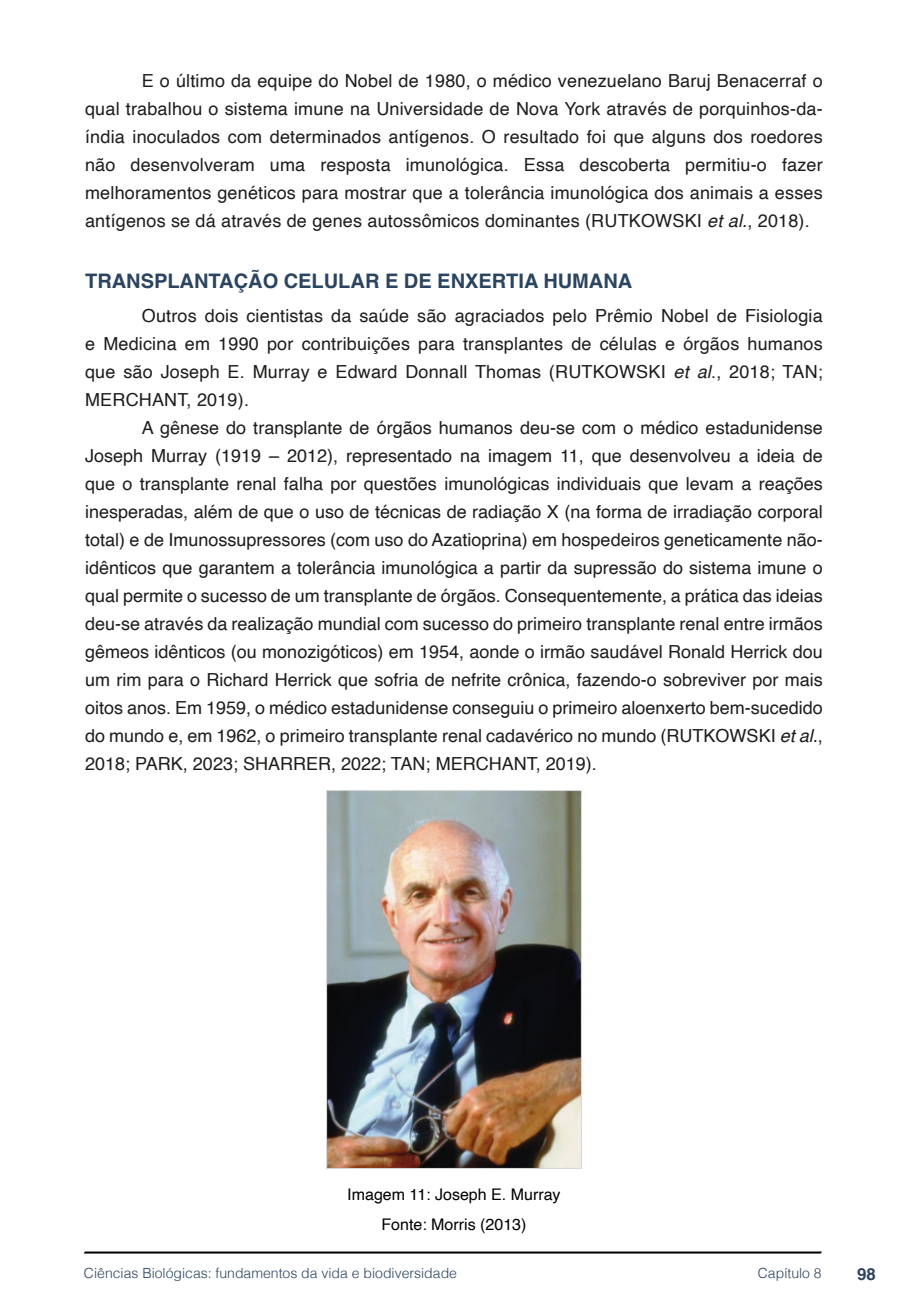
<style>
.page{position:relative;width:908px;height:1304px;background:#fff}
.page>*{position:absolute;margin:0;border:0;box-sizing:border-box;transform-origin:0 0}
.Subtitulo{font:700 20px "Helvetica";color:#2b445f}
.txt{font:18px/28px "Helvetica";letter-spacing:.01em;color:#1d1d1b;text-align:justify}
.t1{font:700 16.8px "Helvetica";color:#2b445f}
.imagens_graf_tab{font:16px "Helvetica";color:#000}
.t2{font:300 14px "Helvetica";color:#2b445f}
.s1{font-style:italic}
</style>
<div class="page">
<svg style="left:84px;top:1251px;width:737px;height:3px;background:#515151"></svg>
<img style="left:326px;top:790px;width:256px;height:379px">
<p class="txt" style="left:85px;top:67px;width:738px;text-indent:57px">E o último da equipe do Nobel de 1980, o médico venezuelano Baruj Benacerraf o qual trabalhou o sistema imune na Universidade de Nova York através de porquinhos-da&shy;índia inoculados com determinados antígenos. O resultado foi que alguns dos roedores não desenvolveram uma resposta imunológica. Essa descoberta permitiu-o fazer melhoramentos genéticos para mostrar que a tolerância imunológica dos animais a esses antígenos se dá através de genes autossômicos dominantes (RUTKOWSKI <span class="s1">et al.</span>, 2018).</p>
<p class="Subtitulo" style="left:85px;top:269px;width:548px">TRANSPLANTAÇÃO CELULAR E DE ENXERTIA HUMANA</p>
<p class="txt" style="left:85px;top:302px;width:739px;text-indent:57px">Outros dois cientistas da saúde são agraciados pelo Prêmio Nobel de Fisiologia e Medicina em 1990 por contribuições para transplantes de células e órgãos humanos que são Joseph E. Murray e Edward Donnall Thomas (RUTKOWSKI <span class="s1">et al</span>., 2018; TAN; MERCHANT, 2019).</p>
<p class="txt" style="left:85px;top:414px;width:739px;text-indent:57px">A gênese do transplante de órgãos humanos deu-se com o médico estadunidense Joseph Murray (1919 – 2012), representado na imagem 11, que desenvolveu a ideia de que o transplante renal falha por questões imunológicas individuais que levam a reações inesperadas, além de que o uso de técnicas de radiação X (na forma de irradiação corporal total) e de Imunossupressores (com uso do Azatioprina) em hospedeiros geneticamente não&shy;idênticos que garantem a tolerância imunológica a partir da supressão do sistema imune o qual permite o sucesso de um transplante de órgãos. Consequentemente, a prática das ideias deu-se através da realização mundial com sucesso do primeiro transplante renal entre irmãos gêmeos idênticos (ou monozigóticos) em 1954, aonde o irmão saudável Ronald Herrick dou um rim para o Richard Herrick que sofria de nefrite crônica, fazendo-o sobreviver por mais oitos anos. Em 1959, o médico estadunidense conseguiu o primeiro aloenxerto bem-sucedido do mundo e, em 1962, o primeiro transplante renal cadavérico no mundo (RUTKOWSKI <span class="s1">et al.</span>, 2018; PARK, 2023; SHARRER, 2022; TAN; MERCHANT, 2019).</p>
<p class="imagens_graf_tab" style="left:347px;top:1182px;width:215px">Imagem 11: Joseph E. Murray</p>
<p class="imagens_graf_tab" style="left:381px;top:1212px;width:146px">Fonte: Morris (2013)</p>
<p class="t2" style="left:84px;top:1261px;width:374px">Ciências Biológicas: fundamentos da vida e biodiversidade</p>
<p class="t2" style="left:757px;top:1261px;width:65px">Capítulo 8</p>
<p class="t1" style="left:856px;top:1264px;width:20px">98</p>
</div>
